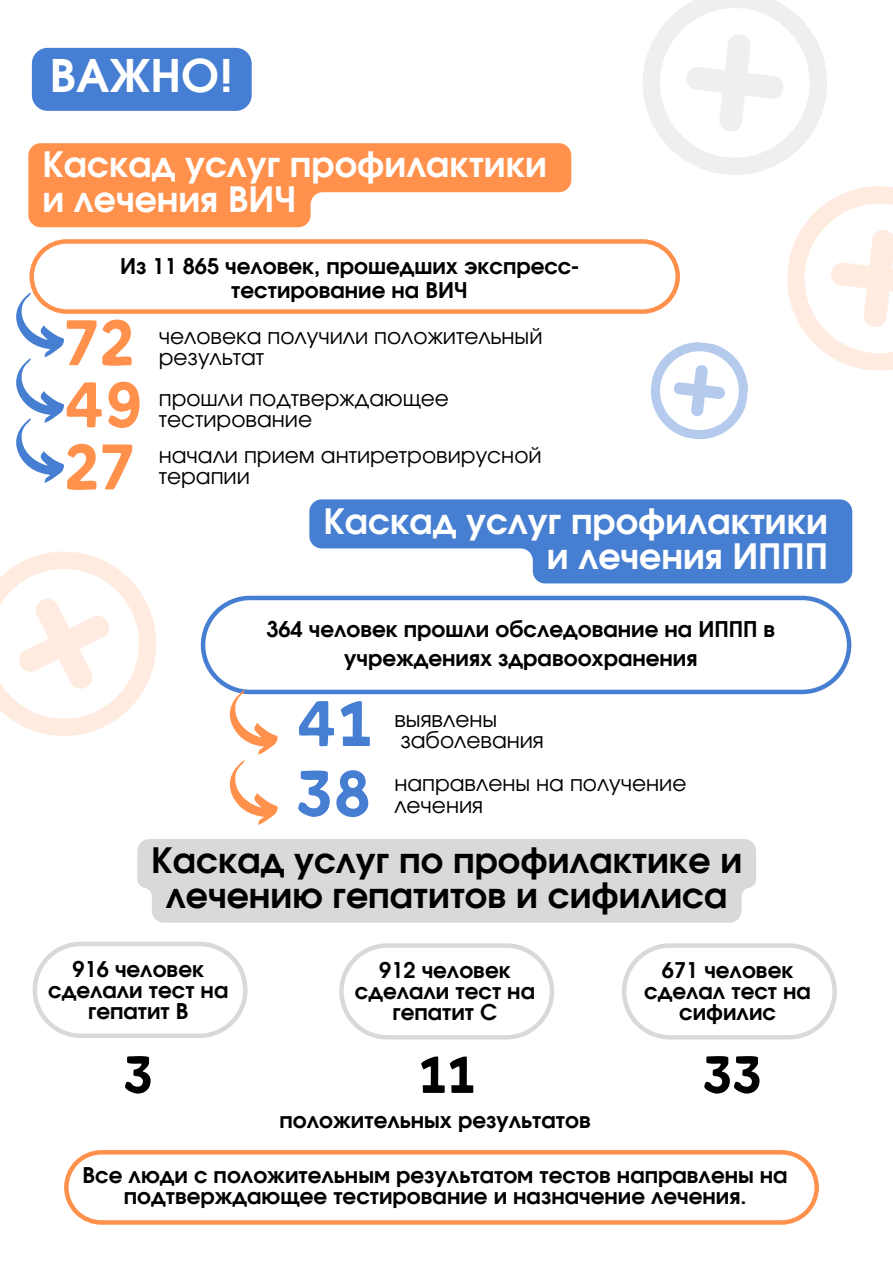
<style>
.page{position:relative;width:893px;height:1264px;background:#fff}
.page>*{position:absolute;margin:0;border:0;box-sizing:border-box;transform-origin:0 0}
.t1{font:66.3px "Kent 4 F";color:#ff914d}
.t2{font:66.3px "Kent 4 F";color:#467ed2}
.t3{font:53.7px "Kent 4 F";color:#000}
.t4{font:700 45px "Evolventa";color:#fff}
.t5{font:700 34.95px/35px "Evolventa";color:#fff}
.t6{font:700 34.95px/34.8px "Evolventa";color:#000;text-align:center}
.t7{font:700 21.6px/21px "Evolventa";color:#000;text-align:center}
.t8{font:21.6px/21px "Evolventa";color:#000}
</style>
<div class="page">
<svg style="left:29px;top:239px;width:603px;height:74px"></svg>
<svg style="left:16px;top:293px;width:48px;height:190px"></svg>
<svg style="left:201px;top:595px;width:650px;height:99px"></svg>
<svg style="left:230px;top:690px;width:48px;height:64px"></svg>
<svg style="left:230px;top:760px;width:48px;height:64px"></svg>
<svg style="left:33px;top:941px;width:214px;height:96px"></svg>
<svg style="left:339px;top:943px;width:215px;height:96px"></svg>
<svg style="left:622px;top:943px;width:214px;height:96px"></svg>
<svg style="left:64px;top:1150px;width:754px;height:74px"></svg>
<svg style="left:632px;top:0;width:260px;height:440px"></svg>
<svg style="left:0;top:551px;width:156px;height:185px"></svg>
<svg style="left:15px;top:595px;width:98px;height:97px"></svg>
<div style="left:32px;top:48px;width:220px;height:63px;background:#457ed2;border-radius:16px"></div>
<svg style="left:28px;top:143px;width:543px;height:84px;fill:#ff914d"></svg>
<svg style="left:309px;top:499px;width:543px;height:84px;fill:#467ed2"></svg>
<div style="left:137px;top:839px;width:619px;height:83px;background:#d9d9d9"></div>
<p class="t4" style="left:50px;top:56px;width:185px">ВАЖНО!</p>
<p class="t5" style="left:42px;top:149px;width:506px">Каскад услуг профилактики и лечения ВИЧ</p>
<p class="t7" style="left:120px;top:255px;width:460px;line-height:24.8px">Из 11 865 человек, прошедших экспресс&shy;тестирование на ВИЧ</p>
<p class="t1" style="left:64px;top:315px;width:72px">72</p>
<p class="t1" style="left:64px;top:377px;width:81px">49</p>
<p class="t1" style="left:64px;top:439px;width:72px">27</p>
<p class="t8" style="left:159px;top:327px;width:385px">человека получили положительный результат</p>
<p class="t8" style="left:159px;top:389px;width:291px">прошли подтверждающее</p>
<p class="t8" style="left:159px;top:410px;width:155px">тестирование</p>
<h2 class="t8" style="left:159px;top:445px;width:384px">начали прием антиретровирусной терапии</h2>
<p class="t5" style="left:323px;top:505px;width:506px;text-align:right">Каскад услуг профилактики и лечения ИППП</p>
<p class="t7" style="left:266px;top:616px;width:510px;line-height:29.2px">364 человек прошли обследование на ИППП в учреждениях здравоохранения</p>
<h3 class="t2" style="left:296px;top:696px;width:77px">41</h3>
<p class="t2" style="left:296px;top:766px;width:77px">38</p>
<h3 class="t8" style="left:394px;top:710px;width:104px">выявлены</h3>
<p class="t8" style="left:400px;top:731px;width:145px">заболевания</p>
<p class="t8" style="left:394px;top:774px;width:293px">направлены на получение</p>
<p class="t8" style="left:394px;top:795px;width:90px">лечения</p>
<p class="t6" style="left:151px;top:845px;width:592px">Каскад услуг по профилактике и лечению гепатитов и сифилиса</p>
<p class="t7" style="left:48px;top:959px;width:182px">916 человек сделали тест на гепатит В</p>
<p class="t7" style="left:355px;top:961px;width:182px">912 человек сделали тест на гепатит С</p>
<p class="t7" style="left:644px;top:961px;width:168px">671 человек сделал тест на сифилис</p>
<p class="t3" style="left:123px;top:1052px;width:31px">3</p>
<h1 class="t3" style="left:418px;top:1052px;width:59px">11</h1>
<h2 class="t3" style="left:702px;top:1052px;width:61px">33</h2>
<p class="t7" style="left:279px;top:1111px;width:313px">положительных результатов</p>
<p class="t7" style="left:83px;top:1165px;width:706px">Все люди с положительным результатом тестов направлены на подтверждающее тестирование и назначение лечения.</p>
</div>
